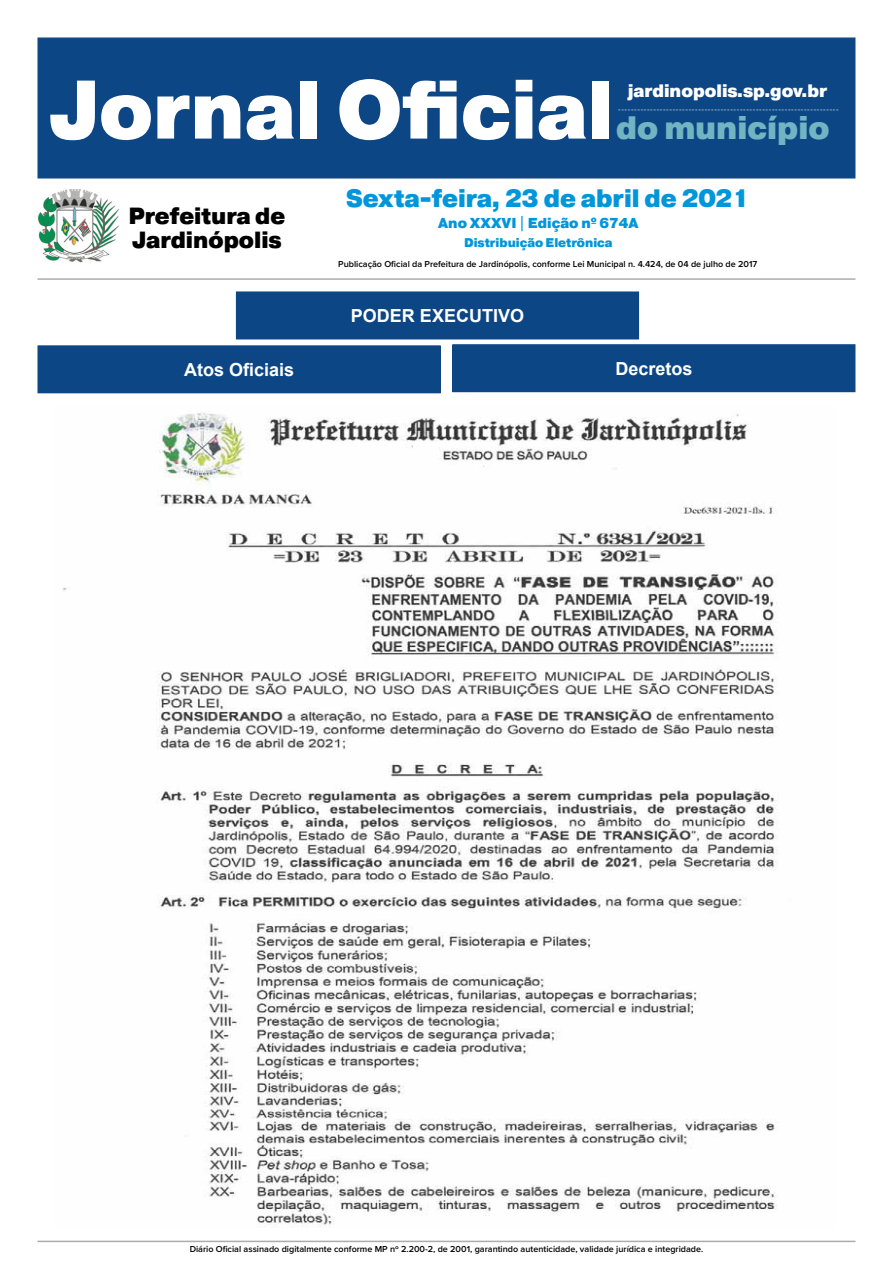
<style>
.page{position:relative;width:893px;height:1263px;background:#fff}
.page>*{position:absolute;margin:0;border:0;box-sizing:border-box;transform-origin:0 0}
.t1{font:900 82.8px "Pragmatica Ext";color:#fff;scale:.83 1}
.t2{font:900 32.4px "Pragmatica Ext";color:#71b5c2;scale:.83 1}
.t3{font:900 25.2px "Pragmatica Ext";color:#0096db;scale:.83 1}
.t4{font:900 23.4px/23.4px "Pragmatica Ext";color:#000;scale:.83 1}
.t5{font:700 18px "Arial";color:#fff}
.t6{font:900 18px "Pragmatica Ext";color:#fff;scale:.83 1}
.t7{font:900 14.4px "Pragmatica Ext";color:#0096db;scale:.83 1}
.t8{font:900 12.6px "Pragmatica Ext";color:#0096db;scale:.83 1}
.t9{font:600 9px "Proxima Nova";color:#000}
.t10{font:9px "Minion Pro";color:#fff}
</style>
<div class="page">
<div style="left:38px;top:38px;width:817px;height:140px;background:#0c4685"></div>
<hr style="left:38px;top:278px;width:817px;height:2px;background:#aaacaf">
<hr style="left:37px;top:1241px;width:818px;height:1px;background:#aaacaf">
<img style="left:38px;top:189px;width:81px;height:74px">
<div style="left:236px;top:292px;width:402px;height:47px;background:#0c4685"></div>
<div style="left:236px;top:291px;width:403px;height:48px;border:1px solid #0c4685"></div>
<div style="left:38px;top:346px;width:402px;height:47px;background:#0c4685"></div>
<div style="left:38px;top:345px;width:403px;height:48px;border:1px solid #0c4685"></div>
<div style="left:453px;top:345px;width:402px;height:47px;background:#0c4685"></div>
<div style="left:452px;top:344px;width:403px;height:48px;border:1px solid #0c4685"></div>
<img style="left:63px;top:412px;width:716px;height:815px">
<h1 class="t1" style="left:49px;top:55px;width:681px">Jornal Oficial</h1>
<h3 class="t6" style="left:628px;top:79px;width:242px">jardinopolis.sp.gov.br</h3>
<p class="t10" style="left:618px;top:103px;width:223px">---------------------------------------------------------------------</p>
<h2 class="t2" style="left:616px;top:107px;width:259px">do município</h2>
<h3 class="t4" style="left:129px;top:205px;width:190px">Prefeitura de<br>Jardinópolis</h3>
<h3 class="t3" style="left:346px;top:182px;width:487px">Sexta-feira, 23 de abril de 2021</h3>
<h3 class="t7" style="left:438px;top:214px;width:243px">Ano XXXVI | Edição nº 674A</h3>
<p class="t9" style="left:338px;top:257px;width:421px">Publicação Oficial da Prefeitura de Jardinópolis, conforme Lei Municipal n. 4.424, de 04 de julho de 2017</p>
<h3 class="t8" style="left:464px;top:234px;width:180px">Distribuição Eletrônica</h3>
<p class="t5" style="left:351px;top:303px;width:175px">PODER EXECUTIVO</p>
<p class="t5" style="left:184px;top:357px;width:112px">Atos Oficiais</p>
<p class="t5" style="left:615px;top:356px;width:79px">Decretos</p>
<p class="t9" style="left:190px;top:1242px;width:515px">Diário Oficial assinado digitalmente conforme MP nº 2.200-2, de 2001, garantindo autenticidade, validade jurídica e integridade.</p>
</div>
